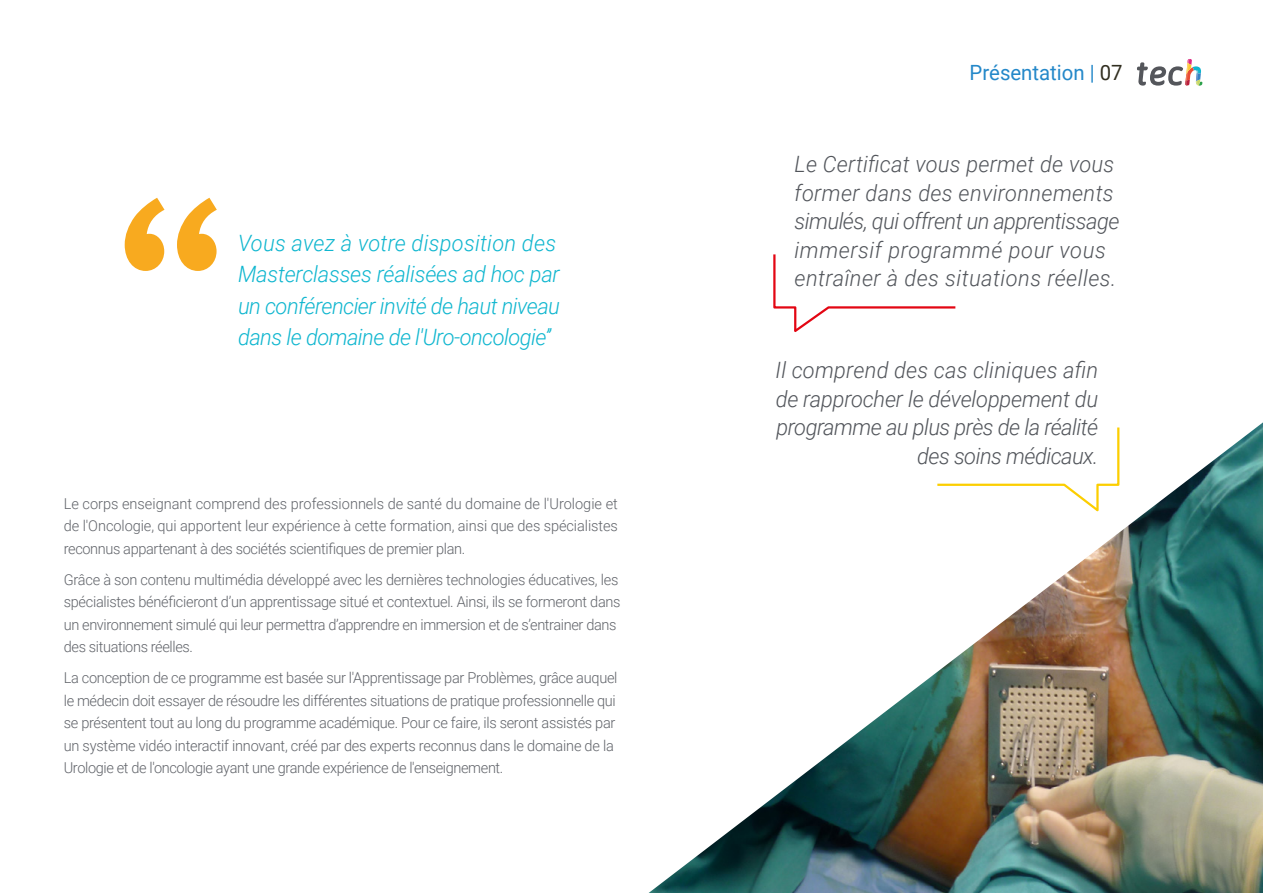
<style>
.page{position:relative;width:1263px;height:893px;background:#fff}
.page>*{position:absolute;margin:0;border:0;box-sizing:border-box;transform-origin:0 0}
.t1{font:italic 300 22.5px/28.5px "Roboto";letter-spacing:.01em;color:#52555b}
.t2{font:italic 300 22.5px/31.5px "Roboto";letter-spacing:-.02em;color:#0fb6cf}
.t3{font:italic 300 22.5px/28.5px "Roboto";letter-spacing:-.01em;color:#52555b;text-align:right}
.t4{font:21px "Roboto";color:#2488c9}
.t5{font:300 15px/22.5px "Roboto";letter-spacing:-.02em;color:#61646a}
.s1{color:#312e20}
</style>
<div class="page">
<svg style="left:125px;top:198px;width:92px;height:73px"></svg>
<img style="left:649px;top:422px;width:614px;height:471px">
<svg style="left:935px;top:425px;width:185px;height:90px"></svg>
<svg style="left:773px;top:254px;width:183px;height:78px"></svg>
<svg style="left:1137px;top:59px;width:65px;height:27px"></svg>
<h1 class="t2" style="left:238px;top:226px;width:323px">Vous avez à votre disposition des Masterclasses réalisées ad hoc par un conférencier invité de haut niveau dans le domaine de l'Uro-oncologie’’</h1>
<p class="t5" style="left:64px;top:492px;width:556px;text-align:justify">Le corps enseignant comprend des professionnels de santé du domaine de l'Urologie et de l'Oncologie, qui apportent leur expérience à cette formation, ainsi que des spécialistes reconnus appartenant à des sociétés scientifiques de premier plan.</p>
<p class="t5" style="left:64px;top:568px;width:558px">Grâce à son contenu multimédia développé avec les dernières technologies éducatives, les spécialistes bénéficieront d’un apprentissage situé et contextuel. Ainsi, ils se formeront dans un environnement simulé qui leur permettra d’apprendre en immersion et de s’entrainer dans des situations réelles.</p>
<p class="t5" style="left:64px;top:666px;width:555px">La conception de ce programme est basée sur l'Apprentissage par Problèmes, grâce auquel le médecin doit essayer de résoudre les différentes situations de pratique professionnelle qui se présentent tout au long du programme académique. Pour ce faire, ils seront assistés par un système vidéo interactif innovant, créé par des experts reconnus dans le domaine de la Urologie et de l'oncologie ayant une grande expérience de l'enseignement.</p>
<h2 class="t4" style="left:970px;top:57px;width:155px">Présentation | <span class="s1">07</span></h2>
<h1 class="t1" style="left:794px;top:149px;width:326px">Le Certificat vous permet de vous former dans des environnements simulés, qui offrent un apprentissage immersif programmé pour vous entraîner à des situations réelles.</h1>
<h1 class="t3" style="left:775px;top:355px;width:324px">Il comprend des cas cliniques afin de rapprocher le développement du programme au plus près de la réalité des soins médicaux.</h1>
</div>
